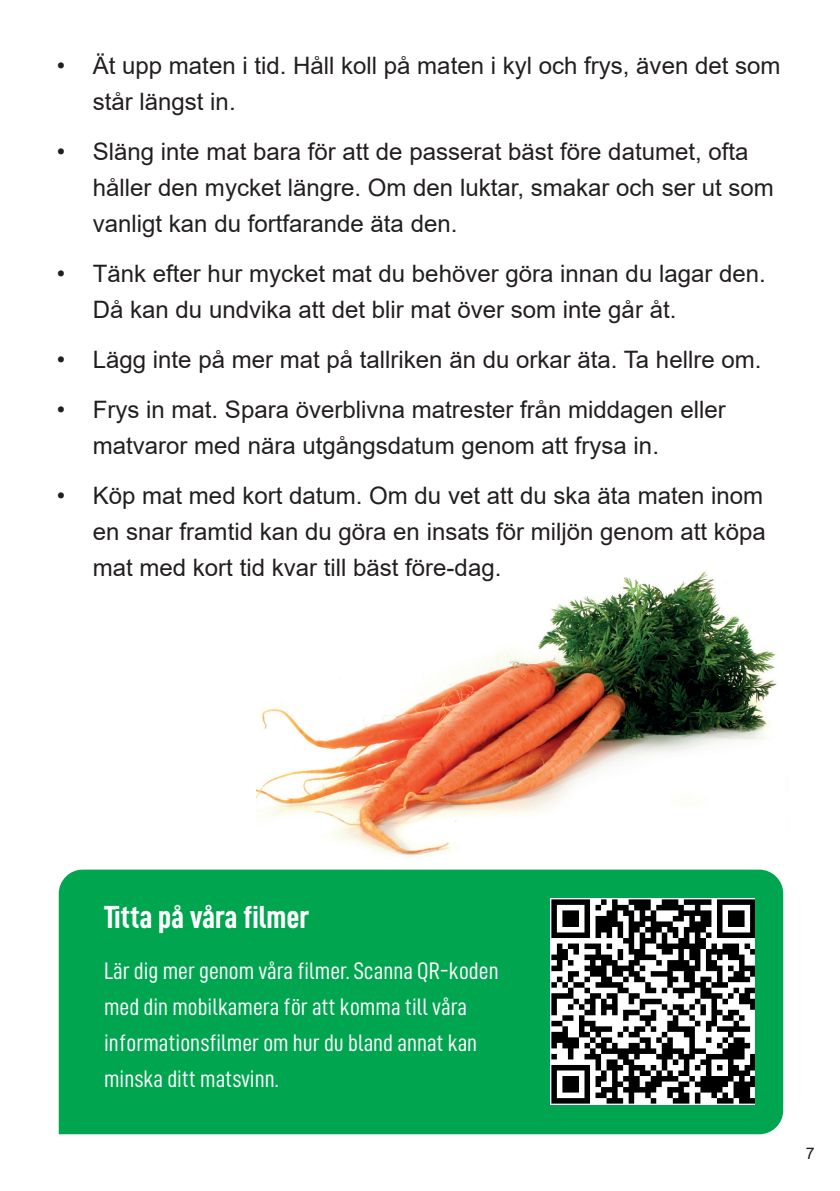
<style>
.page{position:relative;width:840px;height:1191px;background:#fff}
.page>*{position:absolute;margin:0;border:0;box-sizing:border-box;transform-origin:0 0}
.t1{font:32px "D DIN Condensed Bold";color:#fff}
.t2{font:24px/36px "Arial";color:#231f20}
.t3{font:24px/36px "D DIN Condensed";color:#fff}
.t4{font:16px "Arial";color:#231f20}
</style>
<div class="page">
<img style="left:257px;top:571px;width:520px;height:286px">
<div style="left:59px;top:869px;width:723px;height:265px;background:#00a54f"></div>
<img style="left:549px;top:899px;width:205px;height:206px">
<p class="t2" style="left:93px;top:48px;width:688px;text-indent:-36px">• Ät upp maten i tid. Håll koll på maten i kyl och frys, även det som står längst in.</p>
<p class="t2" style="left:93px;top:134px;width:682px;text-indent:-36px">• Släng inte mat bara för att de passerat bäst före datumet, ofta håller den mycket längre. Om den luktar, smakar och ser ut som vanligt kan du fortfarande äta den.</p>
<p class="t2" style="left:93px;top:256px;width:674px;text-indent:-36px">• Tänk efter hur mycket mat du behöver göra innan du lagar den.<br>Då kan du undvika att det blir mat över som inte går åt.</p>
<p class="t2" style="left:57px;top:342px;width:705px">• Lägg inte på mer mat på tallriken än du orkar äta. Ta hellre om.</p>
<p class="t2" style="left:93px;top:392px;width:634px;text-indent:-36px">• Frys in mat. Spara överblivna matrester från middagen eller matvaror med nära utgångsdatum genom att frysa in.</p>
<p class="t2" style="left:93px;top:478px;width:674px;text-align:justify;text-indent:-36px">• Köp mat med kort datum. Om du vet att du ska äta maten inom en snar framtid kan du göra en insats för miljön genom att köpa mat med kort tid kvar till bäst före-dag.</p>
<h1 class="t1" style="left:104px;top:899px;width:207px">Titta på våra filmer</h1>
<p class="t3" style="left:104px;top:952px;width:396px">Lär dig mer genom våra filmer. Scanna QR-koden med din mobilkamera för att komma till våra informationsfilmer om hur du bland annat kan minska ditt matsvinn.</p>
<p class="t4" style="left:805px;top:1142px;width:10px">7</p>
</div>
